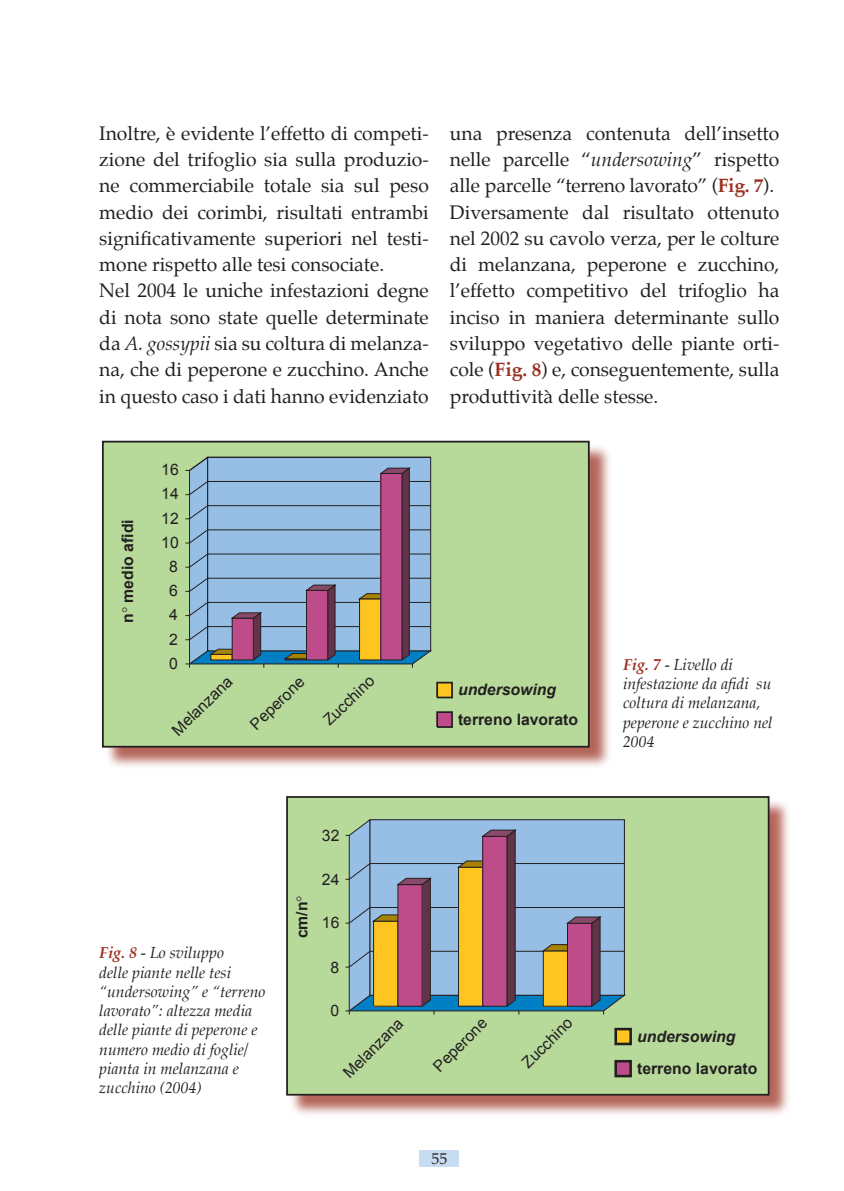
<style>
.page{position:relative;width:844px;height:1191px;background:#fff}
.page>*{position:absolute;margin:0;border:0;box-sizing:border-box;transform-origin:0 0}
.t1{font:19.25px/26.2px "Palatino";color:#231f20}
.t2{font:italic 15.75px/19.2px "Palatino";color:#231f20}
.t3{font:15.75px "Arial";color:#231f20}
.t4{font:700 15.75px "Arial";color:#231f20}
.t5{font:italic 700 15.75px "Arial";color:#231f20}
.t6{font:15.75px "Palatino";color:#231f20}
.s1{font-style:italic}
.s2{font-weight:700;color:#9b3020}
</style>
<div class="page">
<div style="left:103px;top:442px;width:510px;height:329px;background:#9b3020;opacity:.75"></div>
<div style="left:103px;top:441px;width:485px;height:305px;background:#b7da9b"></div>
<div style="left:102px;top:441px;width:487px;height:306px;border:2px solid #231f20"></div>
<svg style="left:185px;top:456px;width:247px;height:212px;background:#8d9db8"></svg>
<div style="left:437px;top:682px;width:15px;height:15px;background:#fec521"></div>
<div style="left:436px;top:681px;width:17px;height:17px;border:2px solid #231f20"></div>
<div style="left:437px;top:712px;width:15px;height:15px;background:#be4c8b"></div>
<div style="left:436px;top:711px;width:17px;height:17px;border:2px solid #231f20"></div>
<div style="left:288px;top:798px;width:504px;height:320px;background:#9b3020;opacity:.75"></div>
<div style="left:287px;top:797px;width:481px;height:297px;background:#b7da9b"></div>
<div style="left:286px;top:796px;width:483px;height:299px;border:2px solid #231f20"></div>
<svg style="left:345px;top:819px;width:280px;height:195px;background:#9a99a5"></svg>
<div style="left:615px;top:1061px;width:15px;height:15px;background:#be4c8b"></div>
<div style="left:614px;top:1060px;width:17px;height:17px;border:3px solid #231f20"></div>
<div style="left:615px;top:1029px;width:15px;height:15px;background:#fec521"></div>
<div style="left:614px;top:1027px;width:17px;height:18px;border:3px solid #231f20"></div>
<div style="left:419px;top:1150px;width:40px;height:16px;background:#c7dcf1"></div>
<p class="t1" style="left:99px;top:122px;width:331px">Inoltre, è evidente l’effetto di competi&shy;zione del trifoglio sia sulla produzio&shy;ne commerciabile totale sia sul peso medio dei corimbi, risultati entrambi significativamente superiori nel testi&shy;mone rispetto alle tesi consociate.<br>Nel 2004 le uniche infestazioni degne di nota sono state quelle determinate da <span class="s1">A. gossypii</span> sia su coltura di melanza&shy;na, che di peperone e zucchino. Anche in questo caso i dati hanno evidenziato</p>
<p class="t1" style="left:450px;top:122px;width:331px">una presenza contenuta dell’insetto nelle parcelle “<span class="s1">undersowing</span>” rispetto alle parcelle “terreno lavorato” (<span class="s2">Fig. 7</span>).<br>Diversamente dal risultato ottenuto nel 2002 su cavolo verza, per le colture di melanzana, peperone e zucchino, l’effetto competitivo del trifoglio ha inciso in maniera determinante sullo sviluppo vegetativo delle piante orti&shy;cole (<span class="s2">Fig. 8</span>) e, conseguentemente, sulla produttività delle stesse.</p>
<p class="t3" style="left:161px;top:461px;width:19px">16</p>
<p class="t4" style="left:119px;top:623px;width:105px;rotate:-90deg">n medio afidi</p>
<p class="t3" style="left:161px;top:485px;width:19px">14</p>
<p class="t3" style="left:161px;top:509px;width:19px">12</p>
<p class="t3" style="left:161px;top:533px;width:19px">10</p>
<p class="t3" style="left:169px;top:557px;width:10px">8</p>
<p class="t3" style="left:169px;top:582px;width:10px">6</p>
<p class="t3" style="left:169px;top:606px;width:10px">4</p>
<p class="t3" style="left:169px;top:630px;width:10px">2</p>
<p class="t3" style="left:169px;top:654px;width:10px">0</p>
<p class="t3" style="left:168px;top:726px;width:79px;rotate:-44deg">Melanzana</p>
<p class="t3" style="left:246px;top:720px;width:70px;rotate:-44deg">Peperone</p>
<p class="t3" style="left:319px;top:716px;width:65px;rotate:-44deg">Zucchino</p>
<p class="t5" style="left:458px;top:680px;width:100px">undersowing</p>
<p class="t4" style="left:458px;top:710px;width:121px">terreno lavorato</p>
<p class="t4" style="left:293px;top:938px;width:38px;rotate:-90deg">cm/n</p>
<p class="t3" style="left:322px;top:827px;width:19px">32</p>
<p class="t3" style="left:322px;top:871px;width:19px">24</p>
<p class="t3" style="left:322px;top:913px;width:19px">16</p>
<p class="t2" style="left:99px;top:945px;width:168px"><span class="s2">Fig. 8</span> - Lo sviluppo<br>delle piante nelle tesi “undersowing” e “terreno lavorato”: altezza media delle piante di peperone e numero medio di foglie/ pianta in melanzana e zucchino (2004)</p>
<p class="t3" style="left:330px;top:958px;width:10px">8</p>
<p class="t3" style="left:330px;top:1002px;width:10px">0</p>
<p class="t3" style="left:339px;top:1069px;width:79px;rotate:-45deg">Melanzana</p>
<p class="t3" style="left:429px;top:1062px;width:70px;rotate:-45deg">Peperone</p>
<p class="t3" style="left:518px;top:1059px;width:66px;rotate:-45deg">Zucchino</p>
<p class="t6" style="left:431px;top:1147px;width:17px">55</p>
<p class="t2" style="left:623px;top:656px;width:151px"><span class="s2">Fig. 7</span> - Livello di infestazione da afidi su coltura di melanzana, peperone e zucchino nel<br>2004</p>
<p class="t5" style="left:637px;top:1027px;width:100px">undersowing</p>
<p class="t4" style="left:637px;top:1060px;width:122px">terreno lavorato</p>
</div>
